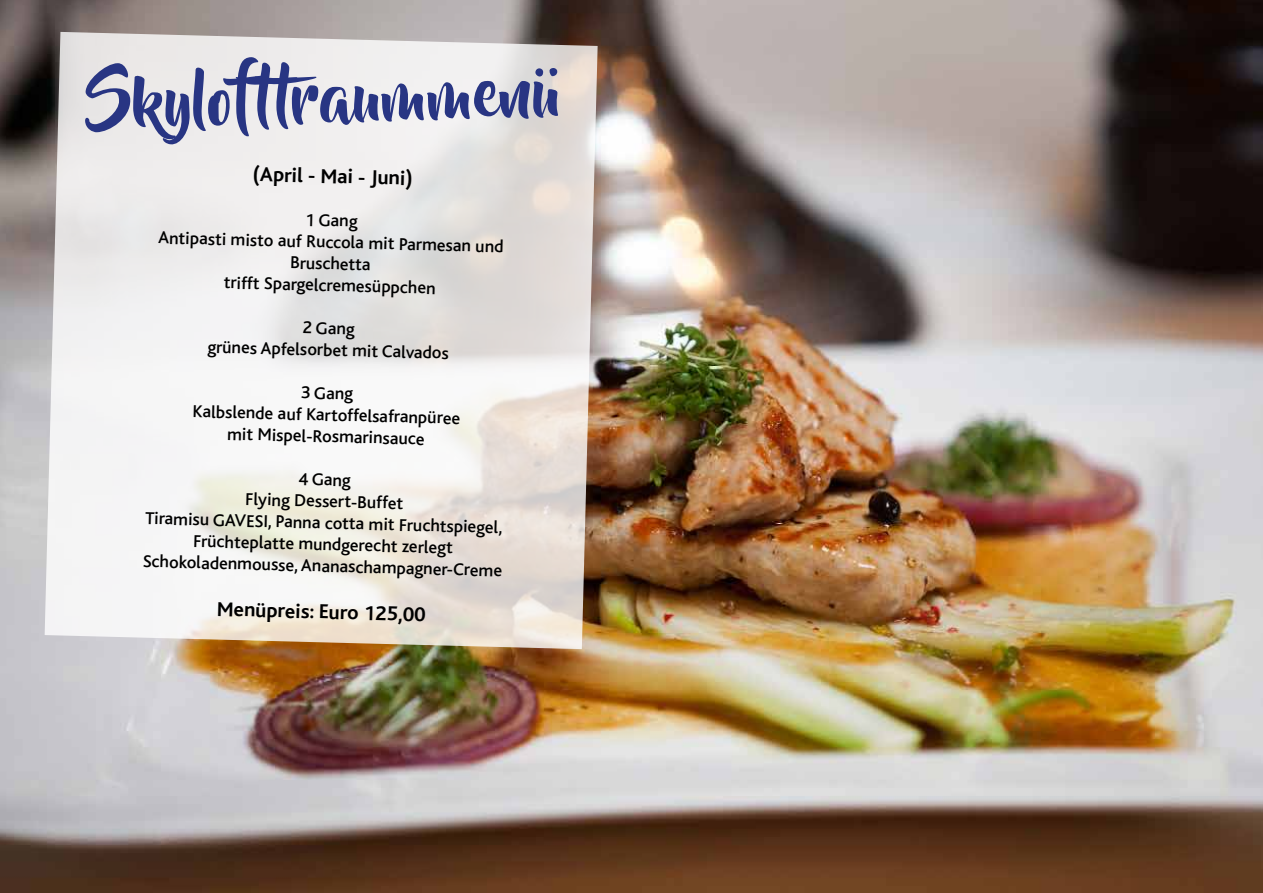
<style>
.page{position:relative;width:1263px;height:893px;background:#fff}
.page>*{position:absolute;margin:0;border:0;box-sizing:border-box;transform-origin:0 0}
.t1{font:66px "Beyond The Mountains";color:#283583}
.t2{font:700 21px "Bliss";color:#000}
.t3{font:500 18px/21.6px "Bliss";color:#000;text-align:center}
</style>
<div class="page">
<img style="left:0;top:0;width:1263px;height:893px">
<svg style="left:45px;top:32px;width:553px;height:617px"></svg>
<h1 class="t1" style="left:84px;top:69px;width:477px;rotate:-2deg">Skylofttraummenü</h1>
<p class="t2" style="left:253px;top:162px;width:162px;rotate:2deg">(April - Mai - Juni)</p>
<p class="t3" style="left:159px;top:207px;width:347px;rotate:1deg">1 Gang<br>Antipasti misto auf Ruccola mit Parmesan und<br>Bruschetta<br>trifft Spargelcremesüppchen</p>
<p class="t3" style="left:208px;top:316px;width:243px;rotate:1deg">2 Gang<br>grünes Apfelsorbet mit Calvados</p>
<p class="t3" style="left:193px;top:380px;width:269px;rotate:1deg">3 Gang<br>Kalbslende auf Kartoffelsafranpüree mit Mispel-Rosmarinsauce</p>
<p class="t3" style="left:144px;top:466px;width:361px;rotate:1deg">4 Gang<br>Flying Dessert-Buffet<br>Tiramisu GAVESI, Panna cotta mit Fruchtspiegel,<br>Früchteplatte mundgerecht zerlegt<br>Schokoladenmousse, Ananaschampagner-Creme</p>
<p class="t2" style="left:218px;top:597px;width:210px;rotate:2deg">Menüpreis: Euro 125,00</p>
</div>
